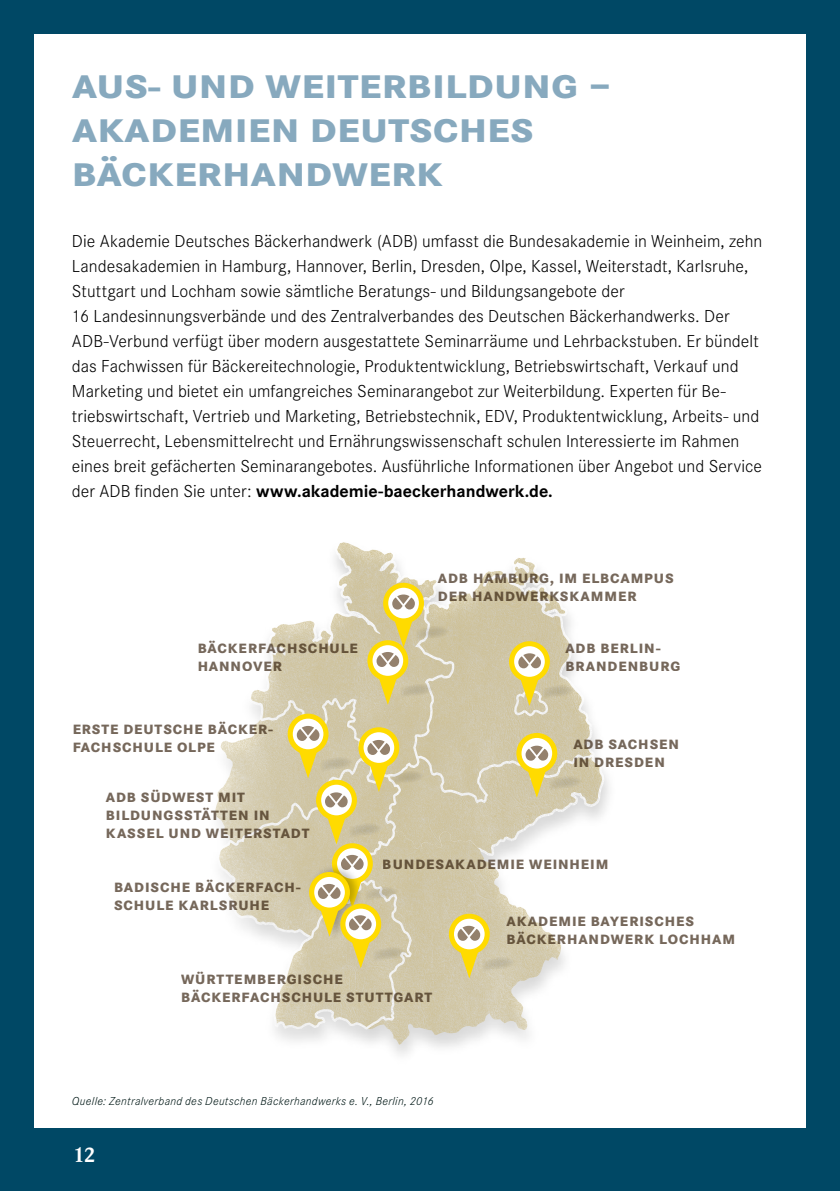
<style>
.page{position:relative;width:840px;height:1191px;background:#fff}
.page>*{position:absolute;margin:0;border:0;box-sizing:border-box;transform-origin:0 0}
.t1{font:800 34px/44px "Corporate S";letter-spacing:.02em;color:#87a9be;scale:1.1 1}
.t2{font:700 22px "Corporate A";color:#fff}
.t3{font:300 18px/25px "Corporate S";letter-spacing:.005em;color:#000}
.t4{font:800 14px/18px "Corporate S";letter-spacing:.065em;color:#2b1501}
.t5{font:italic 300 12px "Corporate S";letter-spacing:.03em;color:#011816}
.s1{font-weight:700}
</style>
<div class="page">
<div style="left:0;top:0;width:839px;height:1191px;background:#004865"></div>
<div style="left:34px;top:34px;width:771px;height:1093px;background:#fff"></div>
<svg style="left:514px;top:558px;width:21px;height:10px"></svg>
<svg style="left:454px;top:568px;width:123px;height:107px;fill:#d0c6a7"></svg>
<svg style="left:342px;top:1031px;width:187px;height:13px"></svg>
<svg style="left:268px;top:542px;width:186px;height:133px"></svg>
<svg style="left:508px;top:641px;width:41px;height:41px"></svg>
<div style="left:514px;top:646px;width:30px;height:31px;background:#fff;border-radius:50%"></div>
<svg style="left:518px;top:653px;width:22px;height:15px"></svg>
<svg style="left:383px;top:583px;width:41px;height:40px"></svg>
<div style="left:388px;top:588px;width:30px;height:30px;background:#fff;border-radius:50%"></div>
<svg style="left:392px;top:594px;width:22px;height:15px"></svg>
<div style="left:367px;top:640px;width:41px;height:41px;background:#ffdb00;border-radius:50%"></div>
<div style="left:372px;top:645px;width:31px;height:31px;background:#fff;border-radius:50%"></div>
<svg style="left:376px;top:617px;width:78px;height:50px"></svg>
<svg style="left:215px;top:675px;width:389px;height:356px"></svg>
<h1 class="t1" style="left:72px;top:65px;width:491px">AUS- UND WEITERBILDUNG –<br>AKADEMIEN DEUTSCHES<br>BÄCKERHANDWERK</h1>
<p class="t3" style="left:72px;top:229px;width:691px">Die Akademie Deutsches Bäckerhandwerk (ADB) umfasst die Bundesakademie in Weinheim, zehn Landesakademien in Hamburg, Hannover, Berlin, Dresden, Olpe, Kassel, Weiterstadt, Karlsruhe, Stuttgart und Lochham sowie sämtliche Beratungs- und Bildungsangebote der<br>16 Landesinnungsverbände und des Zentralverbandes des Deutschen Bäckerhandwerks. Der ADB-Verbund verfügt über modern ausgestattete Seminarräume und Lehrbackstuben. Er bündelt das Fachwissen für Bäckereitechnologie, Produktentwicklung, Betriebswirtschaft, Verkauf und Marketing und bietet ein umfangreiches Seminarangebot zur Weiterbildung. Experten für Be&shy;triebswirtschaft, Vertrieb und Marketing, Betriebstechnik, EDV, Produktentwicklung, Arbeits- und Steuerrecht, Lebensmittelrecht und Ernährungswissenschaft schulen Interessierte im Rahmen eines breit gefächerten Seminarangebotes. Ausführliche Informationen über Angebot und Service der ADB finden Sie unter: <span class="s1">www.akademie-baeckerhandwerk.de.</span></p>
<p class="t4" style="left:197px;top:639px;width:162px">BÄCKERFACHSCHULE<br>HANNOVER</p>
<p class="t4" style="left:72px;top:720px;width:202px">ERSTE DEUTSCHE BÄCKER-<br>FACHSCHULE OLPE</p>
<p class="t4" style="left:106px;top:788px;width:205px">ADB SÜDWEST MIT<br>BILDUNGSSTÄTTEN IN<br>KASSEL UND WEITERSTADT</p>
<p class="t4" style="left:114px;top:878px;width:188px">BADISCHE BÄCKERFACH-<br>SCHULE KARLSRUHE</p>
<p class="t4" style="left:437px;top:569px;width:237px">ADB HAMBURG, IM ELBCAMPUS<br>DER HANDWERKSKAMMER</p>
<p class="t4" style="left:565px;top:639px;width:116px">ADB BERLIN-<br>BRANDENBURG</p>
<p class="t4" style="left:573px;top:736px;width:107px">ADB SACHSEN<br>IN DRESDEN</p>
<p class="t4" style="left:382px;top:855px;width:227px">BUNDESAKADEMIE WEINHEIM</p>
<p class="t4" style="left:506px;top:913px;width:230px">AKADEMIE BAYERISCHES<br>BÄCKERHANDWERK LOCHHAM</p>
<p class="t4" style="left:181px;top:970px;width:253px">WÜRTTEMBERGISCHE<br>BÄCKERFACHSCHULE STUTTGART</p>
<p class="t5" style="left:72px;top:1094px;width:363px">Quelle: Zentralverband des Deutschen Bäckerhandwerks e. V., Berlin, 2016</p>
<p class="t2" style="left:73px;top:1142px;width:24px">12</p>
</div>
